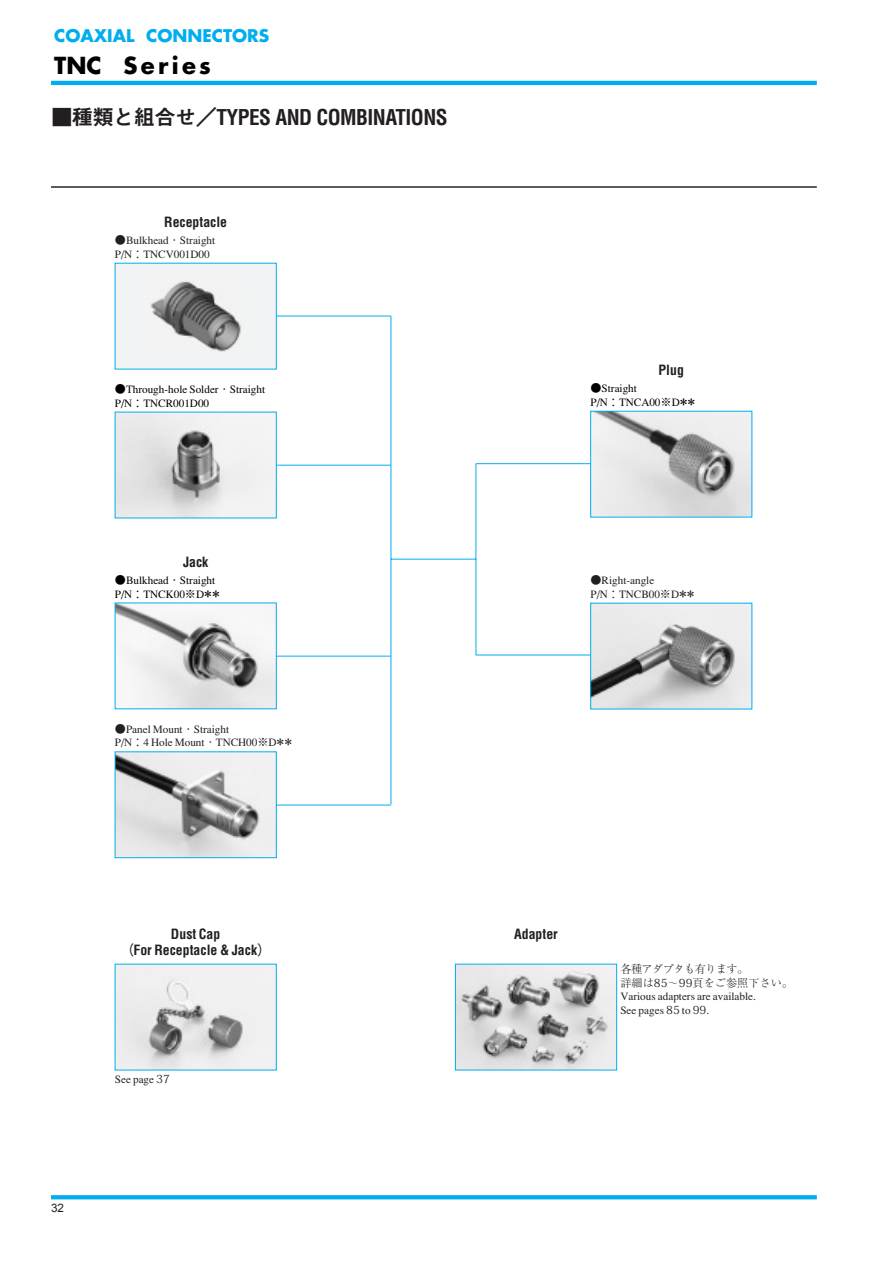
<style>
.page{position:relative;width:893px;height:1262px;background:#fff}
.page>*{position:absolute;margin:0;border:0;box-sizing:border-box;transform-origin:0 0}
.t1{font:700 22.8px "Futura";letter-spacing:.145em;color:#000}
.t2{font:700 condensed 21.3px "Helvetica";letter-spacing:-.025em;color:#231f20}
.t3{font:700 16.95px "Futura";color:#00aeef}
.t4{font:700 condensed 13.8px/16.5px "Helvetica";color:#231f20;text-align:center}
.t5{font:11.7px "Arial";color:#231f20}
.t6{font:300 11.1px/13.5px "Ryumin";color:#231f20}
.t7{font:300 11.1px/13.5px "Ryumin";color:#000}
.s1{font-family:"Midashi Go MB31";font-weight:400;font-stretch:normal}
.s2{font-family:"Koz Min Pr 6 N";font-weight:400}
</style>
<div class="page">
<hr style="left:51px;top:81px;width:765px;height:4px;background:#00aeef">
<hr style="left:51px;top:186px;width:765px;height:2px;background:#000">
<svg style="left:51px;top:1195px;width:765px;height:4px;background:#09b0ef"></svg>
<img style="left:117px;top:414px;width:157px;height:102px">
<hr style="left:276px;top:316px;width:115px;height:1px;background:#00aeef">
<img style="left:117px;top:604px;width:157px;height:103px">
<img style="left:117px;top:966px;width:157px;height:102px">
<img style="left:117px;top:753px;width:157px;height:103px">
<div style="left:115px;top:751px;width:161px;height:107px;border:1px solid #00aeef"></div>
<hr style="left:276px;top:804px;width:115px;height:1px;background:#00aeef">
<hr style="left:276px;top:656px;width:115px;height:1px;background:#00aeef">
<hr style="left:276px;top:465px;width:115px;height:1px;background:#00aeef">
<div style="left:115px;top:263px;width:161px;height:106px;background:#f2f3f4"></div>
<img style="left:151px;top:281px;width:90px;height:71px">
<hr style="left:390px;top:316px;width:1px;height:488px;background:#00aeef">
<hr style="left:391px;top:559px;width:85px;height:1px;background:#00aeef">
<hr style="left:475px;top:463px;width:1px;height:192px;background:#00aeef">
<img style="left:592px;top:413px;width:158px;height:102px">
<img style="left:592px;top:605px;width:158px;height:102px">
<hr style="left:476px;top:654px;width:114px;height:1px;background:#00aeef">
<hr style="left:476px;top:463px;width:114px;height:1px;background:#00aeef">
<img style="left:457px;top:966px;width:158px;height:102px">
<div style="left:455px;top:964px;width:162px;height:106px;border:1px solid #00aeef"></div>
<h3 class="t3" style="left:54px;top:28px;width:216px">COAXIAL CONNECTORS</h3>
<h1 class="t1" style="left:54px;top:55px;width:158px">TNC Series</h1>
<h2 class="t2" style="left:51px;top:108px;width:398px"><span class="s1">■種類と組合せ／</span>TYPES AND COMBINATIONS</h2>
<p class="t4" style="left:164px;top:215px;width:64px">Receptacle</p>
<p class="t6" style="left:115px;top:235px;width:102px">●Bulkhead・Straight<br>P/N：TNCV001D00</p>
<p class="t7" style="left:115px;top:384px;width:152px">●Through-hole Solder・Straight<br>P/N：TNCR001D00</p>
<p class="t4" style="left:183px;top:554px;width:27px">Jack</p>
<p class="t7" style="left:115px;top:574px;width:108px">●Bulkhead・Straight<br>P/N：TNCK00※D＊＊</p>
<p class="t6" style="left:115px;top:723px;width:180px">●Panel Mount・Straight<br>P/N：4 Hole Mount・TNCH00※D＊＊</p>
<p class="t4" style="left:658px;top:363px;width:27px">Plug</p>
<p class="t7" style="left:590px;top:383px;width:108px">●Straight<br>P/N：TNCA00※D＊＊</p>
<p class="t6" style="left:590px;top:575px;width:107px">●Right-angle<br>P/N：TNCB00※D＊＊</p>
<p class="t5" style="left:51px;top:1200px;width:15px">32</p>
<p class="t4" style="left:120px;top:926px;width:152px">Dust Cap<br><span class="s1">（</span>For Receptacle &amp; Jack<span class="s1">）</span></p>
<p class="t6" style="left:115px;top:1073px;width:57px">See page <span class="s2">37</span></p>
<p class="t4" style="left:514px;top:926px;width:45px">Adapter</p>
<p class="t6" style="left:620px;top:964px;width:174px">各種アダプタも有ります。<br>詳細は<span class="s2">85</span>～<span class="s2">99</span>頁をご参照下さい。<br>Various adapters are available.<br>See pages <span class="s2">85</span> to <span class="s2">99</span>.</p>
</div>
